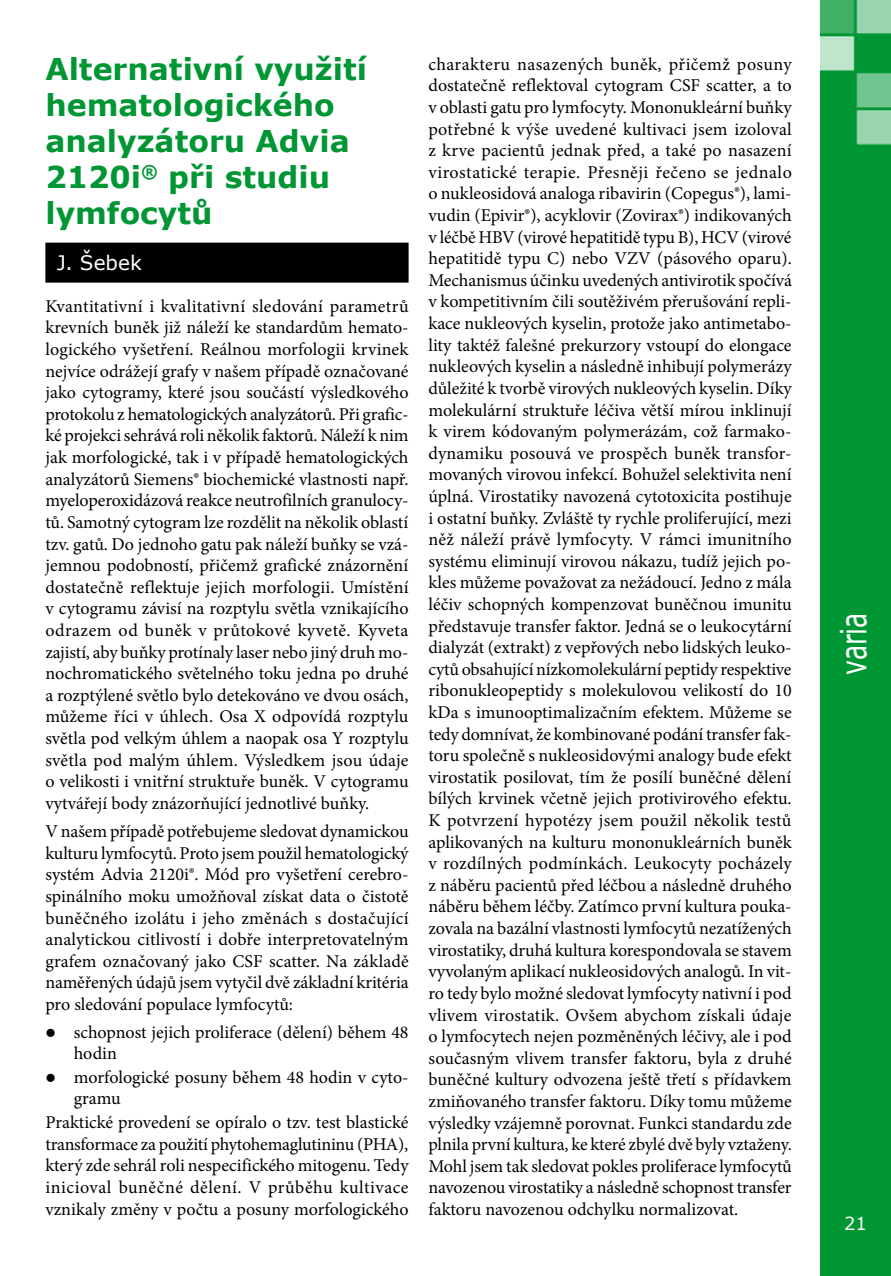
<style>
.page{position:relative;width:891px;height:1276px;background:#fff}
.page>*{position:absolute;margin:0;border:0;box-sizing:border-box;transform-origin:0 0}
.t1{font:36px "Verdana";color:#fff;scale:.7 1}
.t2{font:700 30px/36px "Verdana";color:#009634}
.t3{font:20px "Verdana";color:#fff}
.t4{font:18px/21.6px "Minion Pro";color:#000;text-align:justify}
.t5{font:18px "Verdana";color:#fff}
</style>
<div class="page">
<div style="left:820px;top:0;width:70px;height:1276px;background:#009634"></div>
<div style="left:45px;top:243px;width:363px;height:40px;background:#000"></div>
<h2 class="t2" style="left:45px;top:50px;width:323px">Alternativní využití hematologického analyzátoru Advia<br>2120i<sup>®</sup> při studiu lymfocytů</h2>
<p class="t3" style="left:57px;top:250px;width:87px">J. Šebek</p>
<p class="t4" style="left:45px;top:295px;width:364px">Kvantitativní i kvalitativní sledování parametrů krevních buněk již náleží ke standardům hemato&shy;logického vyšetření. Reálnou morfologii krvinek nejvíce odrážejí grafy v našem případě označované jako cytogramy, které jsou součástí výsledkového protokolu z hematologických analyzátorů. Při grafic&shy;ké projekci sehrává roli několik faktorů. Náleží k nim jak morfologické, tak i v případě hematologických analyzátorů Siemens® biochemické vlastnosti např. myeloperoxidázová reakce neutrofilních granulocy&shy;tů. Samotný cytogram lze rozdělit na několik oblastí tzv. gatů. Do jednoho gatu pak náleží buňky se vzá&shy;jemnou podobností, přičemž grafické znázornění dostatečně reflektuje jejich morfologii. Umístění v cytogramu závisí na rozptylu světla vznikajícího odrazem od buněk v průtokové kyvetě. Kyveta zajistí, aby buňky protínaly laser nebo jiný druh mo&shy;nochromatického světelného toku jedna po druhé a rozptýlené světlo bylo detekováno ve dvou osách, můžeme říci v úhlech. Osa X odpovídá rozptylu světla pod velkým úhlem a naopak osa Y rozptylu světla pod malým úhlem. Výsledkem jsou údaje o velikosti i vnitřní struktuře buněk. V cytogramu vytvářejí body znázorňující jednotlivé buňky.</p>
<p class="t4" style="left:45px;top:820px;width:365px">V našem případě potřebujeme sledovat dynamickou kulturu lymfocytů. Proto jsem použil hematologický systém Advia 2120i®. Mód pro vyšetření cerebro&shy;spinálního moku umožňoval získat data o čistotě buněčného izolátu i jeho změnách s dostačující analytickou citlivostí i dobře interpretovatelným grafem označovaný jako CSF scatter. Na základě naměřených údajů jsem vytyčil dvě základní kritéria pro sledování populace lymfocytů:</p>
<p class="t4" style="left:74px;top:1021px;width:336px;line-height:21px;text-indent:-28px">● schopnost jejich proliferace (dělení) během 48 hodin</p>
<p class="t4" style="left:74px;top:1066px;width:336px;line-height:21px;text-indent:-28px">● morfologické posuny během 48 hodin v cyto&shy;gramu</p>
<p class="t4" style="left:45px;top:1111px;width:364px">Praktické provedení se opíralo o tzv. test blastické transformace za použití phytohemaglutininu (PHA), který zde sehrál roli nespecifického mitogenu. Tedy inicioval buněčné dělení. V průběhu kultivace vznikaly změny v počtu a posuny morfologického</p>
<p class="t4" style="left:428px;top:53px;width:365px">charakteru nasazených buněk, přičemž posuny dostatečně reflektoval cytogram CSF scatter, a to v oblasti gatu pro lymfocyty. Mononukleární buňky potřebné k výše uvedené kultivaci jsem izoloval z krve pacientů jednak před, a také po nasazení virostatické terapie. Přesněji řečeno se jednalo o nukleosidová analoga ribavirin (Copegus®), lami&shy;vudin (Epivir®), acyklovir (Zovirax®) indikovaných v léčbě HBV (virové hepatitidě typu B), HCV (virové hepatitidě typu C) nebo VZV (pásového oparu).<br>Mechanismus účinku uvedených antivirotik spočívá v kompetitivním čili soutěživém přerušování repli&shy;kace nukleových kyselin, protože jako antimetabo&shy;lity taktéž falešné prekurzory vstoupí do elongace nukleových kyselin a následně inhibují polymerázy důležité k tvorbě virových nukleových kyselin. Díky molekulární struktuře léčiva větší mírou inklinují k virem kódovaným polymerázám, což farmako&shy;dynamiku posouvá ve prospěch buněk transfor&shy;movaných virovou infekcí. Bohužel selektivita není úplná. Virostatiky navozená cytotoxicita postihuje i ostatní buňky. Zvláště ty rychle proliferující, mezi něž náleží právě lymfocyty. V rámci imunitního systému eliminují virovou nákazu, tudíž jejich po&shy;kles můžeme považovat za nežádoucí. Jedno z mála léčiv schopných kompenzovat buněčnou imunitu představuje transfer faktor. Jedná se o leukocytární dialyzát (extrakt) z vepřových nebo lidských leuko&shy;cytů obsahující nízkomolekulární peptidy respektive ribonukleopeptidy s molekulovou velikostí do 10 kDa s imunooptimalizačním efektem. Můžeme se tedy domnívat, že kombinované podání transfer fak&shy;toru společně s nukleosidovými analogy bude efekt virostatik posilovat, tím že posílí buněčné dělení bílých krvinek včetně jejich protivirového efektu.<br>K potvrzení hypotézy jsem použil několik testů aplikovaných na kulturu mononukleárních buněk v rozdílných podmínkách. Leukocyty pocházely z náběru pacientů před léčbou a následně druhého náběru během léčby. Zatímco první kultura pouka&shy;zovala na bazální vlastnosti lymfocytů nezatížených virostatiky, druhá kultura korespondovala se stavem vyvolaným aplikací nukleosidových analogů. In vit&shy;ro tedy bylo možné sledovat lymfocyty nativní i pod vlivem virostatik. Ovšem abychom získali údaje o lymfocytech nejen pozměněných léčivy, ale i pod současným vlivem transfer faktoru, byla z druhé buněčné kultury odvozena ještě třetí s přídavkem zmiňovaného transfer faktoru. Díky tomu můžeme výsledky vzájemně porovnat. Funkci standardu zde plnila první kultura, ke které zbylé dvě byly vztaženy.<br>Mohl jsem tak sledovat pokles proliferace lymfocytů navozenou virostatiky a následně schopnost transfer faktoru navozenou odchylku normalizovat.</p>
<h1 class="t1" style="left:830px;top:694px;width:146px;rotate:-90deg">ú odem</h1>
<h1 class="t1" style="left:830px;top:675px;width:91px;rotate:-90deg">varia</h1>
<p class="t5" style="left:843px;top:1211px;width:24px">21</p>
</div>
